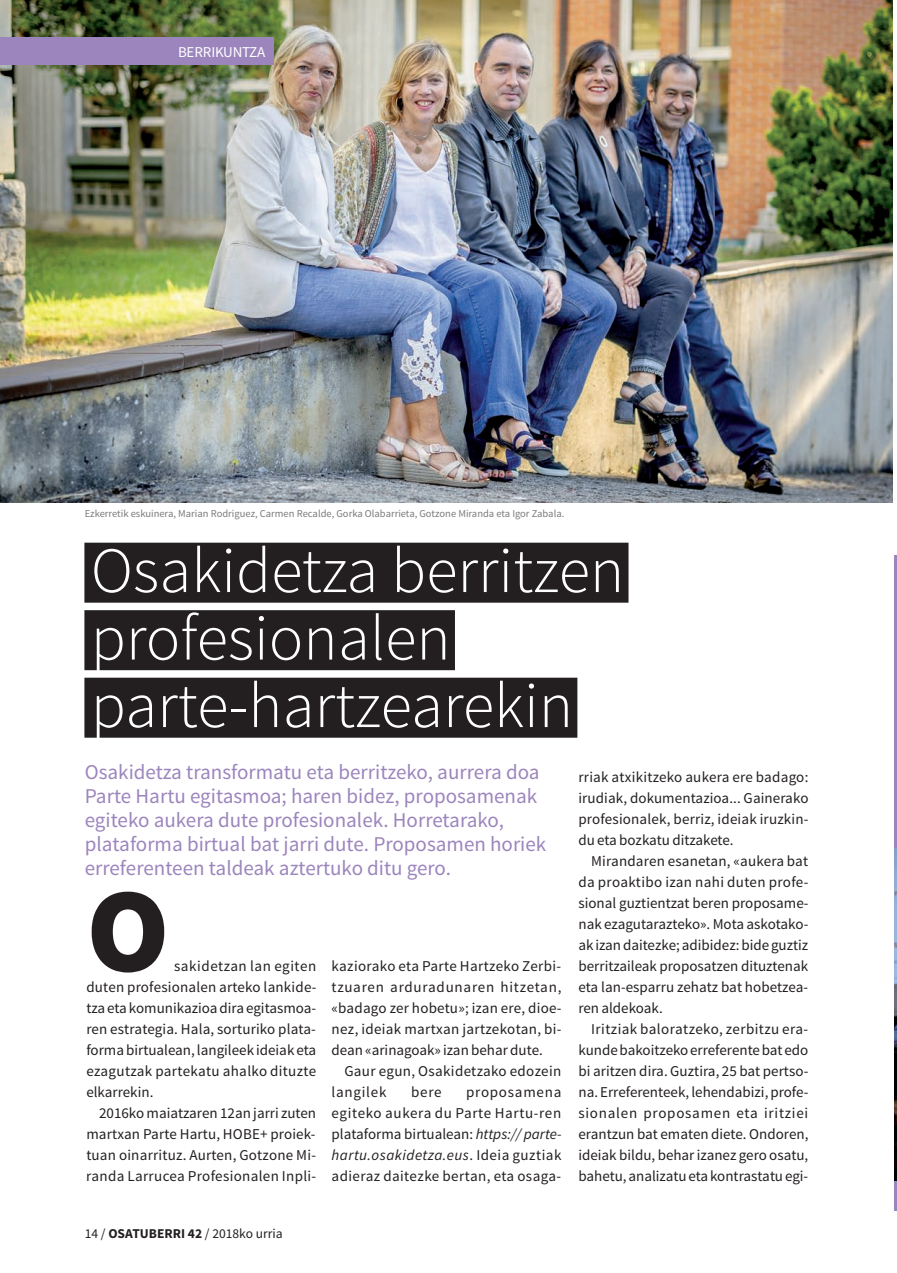
<style>
.page{position:relative;width:897px;height:1273px;background:#fff}
.page>*{position:absolute;margin:0;border:0;box-sizing:border-box;transform-origin:0 0}
.t1{font:900 120px "Source Sans Pro";color:#231f20}
.t2{font:300 64.5px/67.5px "Source Sans Pro";color:#fff}
.t3{font:21px/24px "Source Sans Pro";color:#9c85bd}
.t4{font:15px/21px "Source Sans Pro";letter-spacing:.005em;color:#231f20;text-align:justify}
.t5{font:15px/21px "Source Sans Pro";letter-spacing:.025em;color:#231f20}
.t6{font:15px "Source Sans Pro";letter-spacing:-.015em;color:#fff}
.t7{font:13.5px "Source Sans Pro";color:#231f20}
.t8{font:10.5px "Source Sans Pro";color:rgb(35 31 32/.6)}
.s1{font-style:italic}
.s2{font-weight:700}
</style>
<div class="page">
<hr style="left:893px;top:555px;width:3px;height:655px;background:#9c85bd">
<img style="left:0;top:0;width:892px;height:503px">
<div style="left:0;top:37px;width:273px;height:28px;background:#9c85bd"></div>
<div style="left:84px;top:543px;width:544px;height:60px;background:#231f20"></div>
<div style="left:84px;top:610px;width:370px;height:60px;background:#231f20"></div>
<div style="left:84px;top:678px;width:493px;height:60px;background:#231f20"></div>
<img style="left:893px;top:848px;width:3px;height:332px">
<p class="t6" style="left:178px;top:42px;width:89px">BERRIKUNTZA</p>
<p class="t8" style="left:85px;top:507px;width:481px">Ezkerretik eskuinera, Marian Rodriguez, Carmen Recalde, Gorka Olabarrieta, Gotzone Miranda eta Igor Zabala.</p>
<h2 class="t2" style="left:91px;top:537px;width:534px">Osakidetza berritzen profesionalen parte-hartzearekin</h2>
<p class="t3" style="left:85px;top:760px;width:463px">Osakidetza transformatu eta berritzeko, aurrera doa Parte Hartu egitasmoa; haren bidez, proposamenak egiteko aukera dute profesionalek. Horretarako, plataforma birtual bat jarri dute. Proposamen horiek erreferenteen taldeak aztertuko ditu gero.</p>
<h1 class="t1" style="left:86px;top:853px;width:85px">O</h1>
<p class="t4" style="left:86px;top:956px;width:231px;text-indent:88px">sakidetzan lan egiten duten profesionalen arteko lankide&shy;tza eta komunikazioa dira egitasmoa&shy;ren estrategia. Hala, sorturiko plata&shy;forma birtualean, langileek ideiak eta ezagutzak partekatu ahalko dituzte elkarrekin.</p>
<p class="t4" style="left:86px;top:1103px;width:231px;text-indent:13px">2016ko maiatzaren 12an jarri zuten martxan Parte Hartu, HOBE+ proiek&shy;tuan oinarrituz. Aurten, Gotzone Mi&shy;randa Larrucea Profesionalen Inpli-</p>
<p class="t4" style="left:331px;top:956px;width:231px">kaziorako eta Parte Hartzeko Zerbi&shy;tzuaren arduradunaren hitzetan, «badago zer hobetu»; izan ere, dioe&shy;nez, ideiak martxan jartzekotan, bi&shy;dean «arinagoak» izan behar dute.</p>
<p class="t5" style="left:331px;top:1061px;width:231px;text-indent:13px">Gaur egun, Osakidetzako edozein langilek</p>
<p class="t4" style="left:411px;top:1082px;width:32px">bere</p>
<p class="t4" style="left:331px;top:1082px;width:231px;text-indent:134px">proposamena egiteko aukera du Parte Hartu-ren plataforma birtualean: <span class="s1">https:// parte&shy;hartu.osakidetza.eus</span>. Ideia guztiak adieraz daitezke bertan, eta osaga-</p>
<p class="t7" style="left:85px;top:1225px;width:199px">14 / <span class="s2">OSATUBERRI 42</span> / 2018ko urria</p>
<p class="t4" style="left:578px;top:767px;width:231px">rriak atxikitzeko aukera ere badago: irudiak, dokumentazioa... Gainerako profesionalek, berriz, ideiak iruzkin&shy;du eta bozkatu ditzakete.</p>
<p class="t4" style="left:578px;top:851px;width:231px;text-indent:13px">Mirandaren esanetan, «aukera bat da proaktibo izan nahi duten profe&shy;sional guztientzat beren proposame&shy;nak ezagutarazteko». Mota askotako&shy;ak izan daitezke; adibidez: bide guztiz berritzaileak proposatzen dituztenak eta lan-esparru zehatz bat hobetzea&shy;ren aldekoak.</p>
<p class="t4" style="left:578px;top:1019px;width:231px;text-indent:13px">Iritziak baloratzeko, zerbitzu era&shy;kunde bakoitzeko erreferente bat edo bi aritzen dira. Guztira, 25 bat pertso&shy;na. Erreferenteek, lehendabizi, profe&shy;sionalen proposamen eta iritziei erantzun bat ematen diete. Ondoren, ideiak bildu, behar izanez gero osatu, bahetu, analizatu eta kontrastatu egi-</p>
</div>
